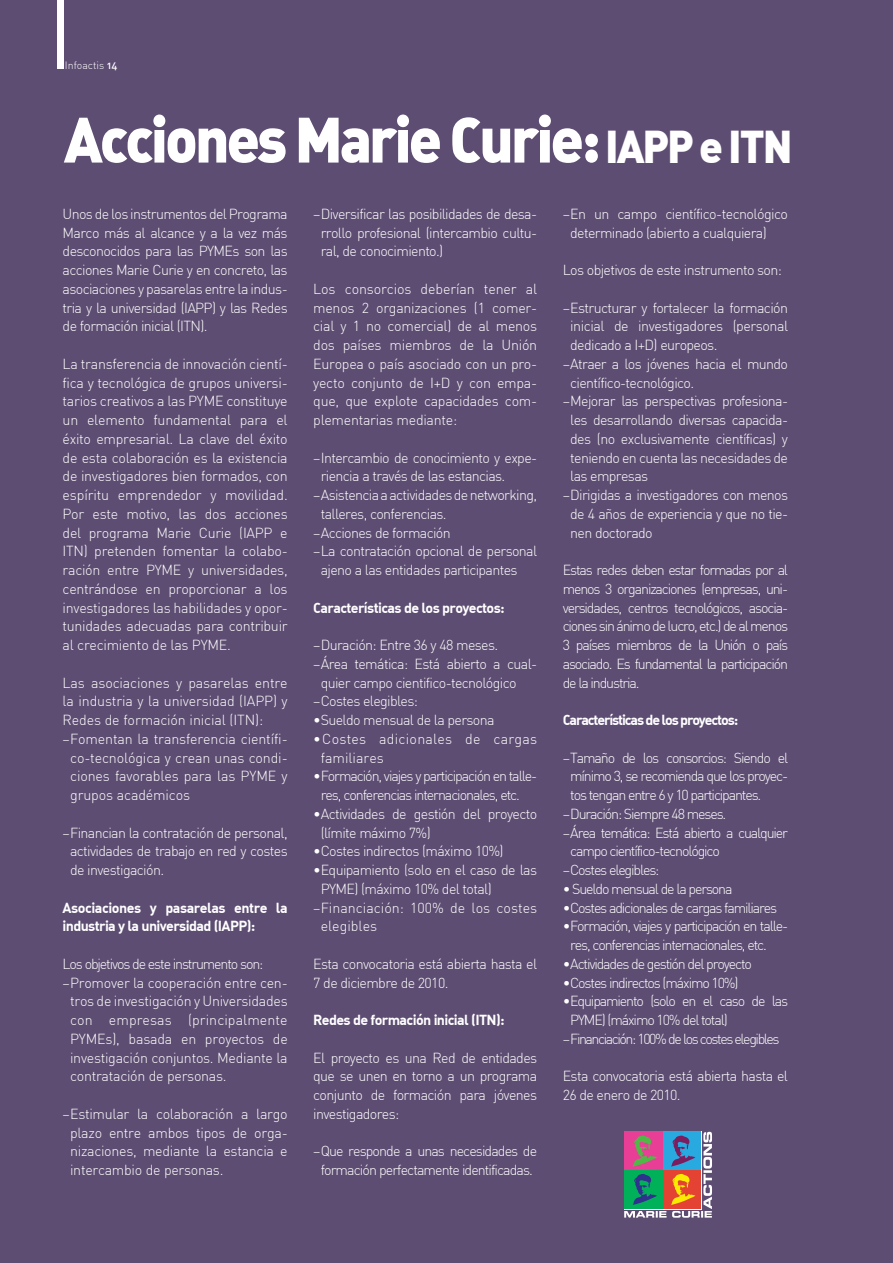
<style>
.page{position:relative;width:893px;height:1263px;background:#5d4d72}
.page>*{position:absolute;margin:0;border:0;box-sizing:border-box;transform-origin:0 0}
.t1{font:900 63px "DIN Alternate";letter-spacing:-.05em;color:#fff;scale:.95 1}
.t2{font:300 14.25px/18.8px "DIN";letter-spacing:-.045em;color:#fff;text-align:justify}
.t3{font:300 14.25px/18.8px "DIN";letter-spacing:-.08em;color:#fff}
.t4{font:300 14.25px "DIN";letter-spacing:-.01em;color:#fff}
.t5{font:300 14.25px "DIN";letter-spacing:-.02em;color:#fff}
.t6{font:700 14.25px/18.8px "DIN Alternate";letter-spacing:-.045em;color:#fff}
.t7{font:300 14.25px/18.8px "DIN";letter-spacing:-.075em;color:#fff}
.t8{font:300 14.25px/18.8px "DIN";letter-spacing:-.065em;color:#fff;text-align:center}
.t9{font:300 14.25px "DIN";color:#fff}
.t10{font:300 14.25px "DIN";letter-spacing:-.1em;color:#fff}
.t11{font:300 14.25px/18.8px "DIN";letter-spacing:.015em;color:#fff}
.t12{font:700 14.25px "DIN Alternate";letter-spacing:-.08em;color:#fff}
.t13{font:300 14.25px "DIN";letter-spacing:.005em;color:#fff}
.t14{font:300 14.25px "DIN";letter-spacing:-.015em;color:#fff}
.t15{font:300 10.5px "DIN Alternate";color:#fff}
.s1{font-weight:500}
.s2{font-size:45px}
</style>
<div class="page">
<div style="left:57px;top:0;width:7px;height:69px;background:#fff"></div>
<svg style="left:624px;top:1132px;width:88px;height:86px;background:#878284"></svg>
<p class="t15" style="left:65px;top:59px;width:54px">Infoactis <span class="s1">14</span></p>
<h1 class="t1" style="left:64px;top:98px;width:769px">Acciones Marie Curie: <span class="s2">IAPP e ITN</span></h1>
<p class="t2" style="left:63px;top:204px;width:227px">Unos de los instrumentos del Programa Marco más al alcance y a la vez más desconocidos para las PYMEs son las acciones Marie Curie y en concreto, las asociaciones y pasarelas entre la indus&shy;tria y la universidad (IAPP) y las Redes de formación inicial (ITN).</p>
<p class="t2" style="left:63px;top:354px;width:227px">La transferencia de innovación cientí&shy;fica y tecnológica de grupos universi&shy;tarios creativos a las PYME constituye un elemento fundamental para el éxito empresarial. La clave del éxito de esta colaboración es la existencia de investigadores bien formados, con espíritu emprendedor y movilidad.<br>Por este motivo, las dos acciones del programa Marie Curie (IAPP e ITN) pretenden fomentar la colabo&shy;ración entre PYME y universidades, centrándose en proporcionar a los investigadores las habilidades y opor&shy;tunidades adecuadas para contribuir al crecimiento de las PYME.</p>
<p class="t4" style="left:63px;top:674px;width:227px">Las asociaciones y pasarelas entre</p>
<p class="t4" style="left:63px;top:692px;width:227px">la industria y la universidad (IAPP) y</p>
<p class="t4" style="left:63px;top:711px;width:202px">Redes de formación inicial (ITN):</p>
<p class="t4" style="left:63px;top:730px;width:227px">–Fomentan la transferencia científi-</p>
<p class="t4" style="left:70px;top:749px;width:219px">co-tecnológica y crean unas condi-</p>
<p class="t4" style="left:70px;top:767px;width:219px">ciones favorables para las PYME y</p>
<p class="t4" style="left:70px;top:786px;width:122px">grupos académicos</p>
<p class="t2" style="left:70px;top:823px;width:219px;text-indent:-7px">–Financian la contratación de personal, actividades de trabajo en red y costes de investigación.</p>
<p class="t6" style="left:63px;top:897px;width:227px">Asociaciones y pasarelas entre la industria y la universidad (IAPP):</p>
<p class="t3" style="left:63px;top:954px;width:202px">Los objetivos de este instrumento son:</p>
<p class="t5" style="left:63px;top:974px;width:227px">–Promover la cooperación entre cen-</p>
<p class="t5" style="left:70px;top:992px;width:219px">tros de investigación y Universidades</p>
<p class="t13" style="left:70px;top:1011px;width:219px">con empresas (principalmente</p>
<p class="t14" style="left:70px;top:1030px;width:219px">PYMEs), basada en proyectos de</p>
<p class="t5" style="left:70px;top:1049px;width:219px">investigación conjuntos. Mediante la</p>
<p class="t5" style="left:70px;top:1067px;width:158px">contratación de personas.</p>
<p class="t2" style="left:70px;top:1104px;width:219px;text-indent:-7px">–Estimular la colaboración a largo plazo entre ambos tipos de orga&shy;nizaciones, mediante la estancia e intercambio de personas.</p>
<p class="t2" style="left:321px;top:204px;width:218px;text-indent:-8px">–Diversificar las posibilidades de desa&shy;rrollo profesional (intercambio cultu&shy;ral, de conocimiento.)</p>
<p class="t2" style="left:313px;top:279px;width:225px">Los consorcios deberían tener al menos 2 organizaciones (1 comer&shy;cial y 1 no comercial) de al menos dos países miembros de la Unión Europea o país asociado con un pro&shy;yecto conjunto de I+D y con empa&shy;que, que explote capacidades com&shy;plementarias mediante:</p>
<p class="t2" style="left:313px;top:448px;width:225px">–Intercambio de conocimiento y expe-</p>
<p class="t2" style="left:321px;top:467px;width:186px">riencia a través de las estancias.</p>
<p class="t2" style="left:313px;top:485px;width:225px">–Asistencia a actividades de networking,</p>
<p class="t2" style="left:321px;top:504px;width:127px">talleres, conferencias.</p>
<p class="t2" style="left:313px;top:523px;width:139px">–Acciones de formación</p>
<p class="t2" style="left:313px;top:542px;width:225px">–La contratación opcional de personal</p>
<p class="t2" style="left:321px;top:560px;width:198px">ajeno a las entidades participantes</p>
<p class="t6" style="left:313px;top:597px;width:193px">Características de los proyectos:</p>
<p class="t2" style="left:313px;top:635px;width:186px">–Duración: Entre 36 y 48 meses.</p>
<p class="t2" style="left:313px;top:654px;width:225px">–Área temática: Está abierto a cual-</p>
<p class="t2" style="left:321px;top:673px;width:197px">quier campo cientifico-tecnológico</p>
<p class="t2" style="left:313px;top:692px;width:106px">–Costes elegibles:</p>
<p class="t2" style="left:313px;top:710px;width:183px">•Sueldo mensual de la persona</p>
<p class="t11" style="left:321px;top:729px;width:218px;text-indent:-7px">•Costes adicionales de cargas familiares</p>
<p class="t7" style="left:321px;top:767px;width:218px;text-indent:-7px">•Formación, viajes y participación en talle&shy;res, conferencias internacionales, etc.</p>
<p class="t2" style="left:321px;top:804px;width:218px;text-indent:-7px">•Actividades de gestión del proyecto (límite máximo 7%)</p>
<p class="t2" style="left:313px;top:842px;width:192px">•Costes indirectos (máximo 10%)</p>
<p class="t2" style="left:313px;top:860px;width:225px">•Equipamiento (solo en el caso de las</p>
<p class="t2" style="left:321px;top:879px;width:173px">PYME) (máximo 10% del total)</p>
<p class="t9" style="left:313px;top:899px;width:225px">–Financiación: 100% de los costes</p>
<p class="t9" style="left:321px;top:917px;width:58px">elegibles</p>
<p class="t2" style="left:313px;top:954px;width:225px">Esta convocatoria está abierta hasta el<br>7 de diciembre de 2010.</p>
<p class="t6" style="left:313px;top:1010px;width:193px">Redes de formación inicial (ITN):</p>
<p class="t2" style="left:313px;top:1048px;width:225px">El proyecto es una Red de entidades que se unen en torno a un programa conjunto de formación para jóvenes investigadores:</p>
<p class="t8" style="left:313px;top:1142px;width:225px">–Que responde a unas necesidades de formación perfectamente identificadas.</p>
<p class="t2" style="left:570px;top:204px;width:219px;text-indent:-7px">–En un campo científico-tecnológico determinado (abierto a cualquiera)</p>
<p class="t2" style="left:563px;top:260px;width:221px">Los objetivos de este instrumento son:</p>
<p class="t2" style="left:563px;top:298px;width:227px">–Estructurar y fortalecer la formación</p>
<p class="t2" style="left:570px;top:317px;width:219px">inicial de investigadores (personal</p>
<p class="t2" style="left:570px;top:335px;width:149px">dedicado a I+D) europeos.</p>
<p class="t2" style="left:563px;top:354px;width:227px">–Atraer a los jóvenes hacia el mundo</p>
<p class="t2" style="left:570px;top:373px;width:125px">científico-tecnológico.</p>
<p class="t2" style="left:563px;top:392px;width:227px">–Mejorar las perspectivas profesiona-</p>
<p class="t2" style="left:570px;top:410px;width:219px">les desarrollando diversas capacida-</p>
<p class="t2" style="left:570px;top:429px;width:219px">des (no exclusivamente científicas) y</p>
<p class="t2" style="left:570px;top:448px;width:219px">teniendo en cuenta las necesidades de</p>
<p class="t2" style="left:570px;top:467px;width:80px">las empresas</p>
<p class="t2" style="left:563px;top:485px;width:227px">–Dirigidas a investigadores con menos</p>
<p class="t2" style="left:570px;top:504px;width:219px">de 4 años de experiencia y que no tie-</p>
<p class="t2" style="left:570px;top:523px;width:84px">nen doctorado</p>
<p class="t2" style="left:563px;top:560px;width:227px">Estas redes deben estar formadas por al menos 3 organizaciones (empresas, uni&shy;versidades, centros tecnológicos, asocia&shy;ciones sin ánimo de lucro, etc.) de al menos 3 países miembros de la Unión o país asociado. Es fundamental la participación de la industria.</p>
<p class="t12" style="left:563px;top:711px;width:177px">Características de los proyectos:</p>
<p class="t3" style="left:563px;top:748px;width:227px">–Tamaño de los consorcios: Siendo el</p>
<p class="t3" style="left:570px;top:767px;width:219px">mínimo 3, se recomienda que los proyec-</p>
<p class="t3" style="left:570px;top:785px;width:193px">tos tengan entre 6 y 10 participantes.</p>
<p class="t3" style="left:563px;top:804px;width:165px">–Duración: Siempre 48 meses.</p>
<p class="t3" style="left:563px;top:823px;width:227px">–Área temática: Está abierto a cualquier</p>
<p class="t3" style="left:570px;top:842px;width:151px">campo científico-tecnológico</p>
<p class="t3" style="left:563px;top:860px;width:98px">–Costes elegibles:</p>
<p class="t3" style="left:563px;top:879px;width:171px">• Sueldo mensual de la persona</p>
<p class="t3" style="left:563px;top:898px;width:216px">•Costes adicionales de cargas familiares</p>
<p class="t3" style="left:570px;top:917px;width:219px;text-indent:-8px">•Formación, viajes y participación en talle&shy;res, conferencias internacionales, etc.</p>
<p class="t3" style="left:563px;top:954px;width:191px">•Actividades de gestión del proyecto</p>
<p class="t3" style="left:563px;top:973px;width:177px">•Costes indirectos (máximo 10%)</p>
<p class="t3" style="left:563px;top:992px;width:227px">•Equipamiento (solo en el caso de las</p>
<p class="t3" style="left:570px;top:1010px;width:159px">PYME) (máximo 10% del total)</p>
<p class="t10" style="left:563px;top:1030px;width:218px">–Financiación: 100% de los costes elegibles</p>
<p class="t2" style="left:563px;top:1067px;width:227px">Esta convocatoria está abierta hasta el<br>26 de enero de 2010.</p>
</div>
